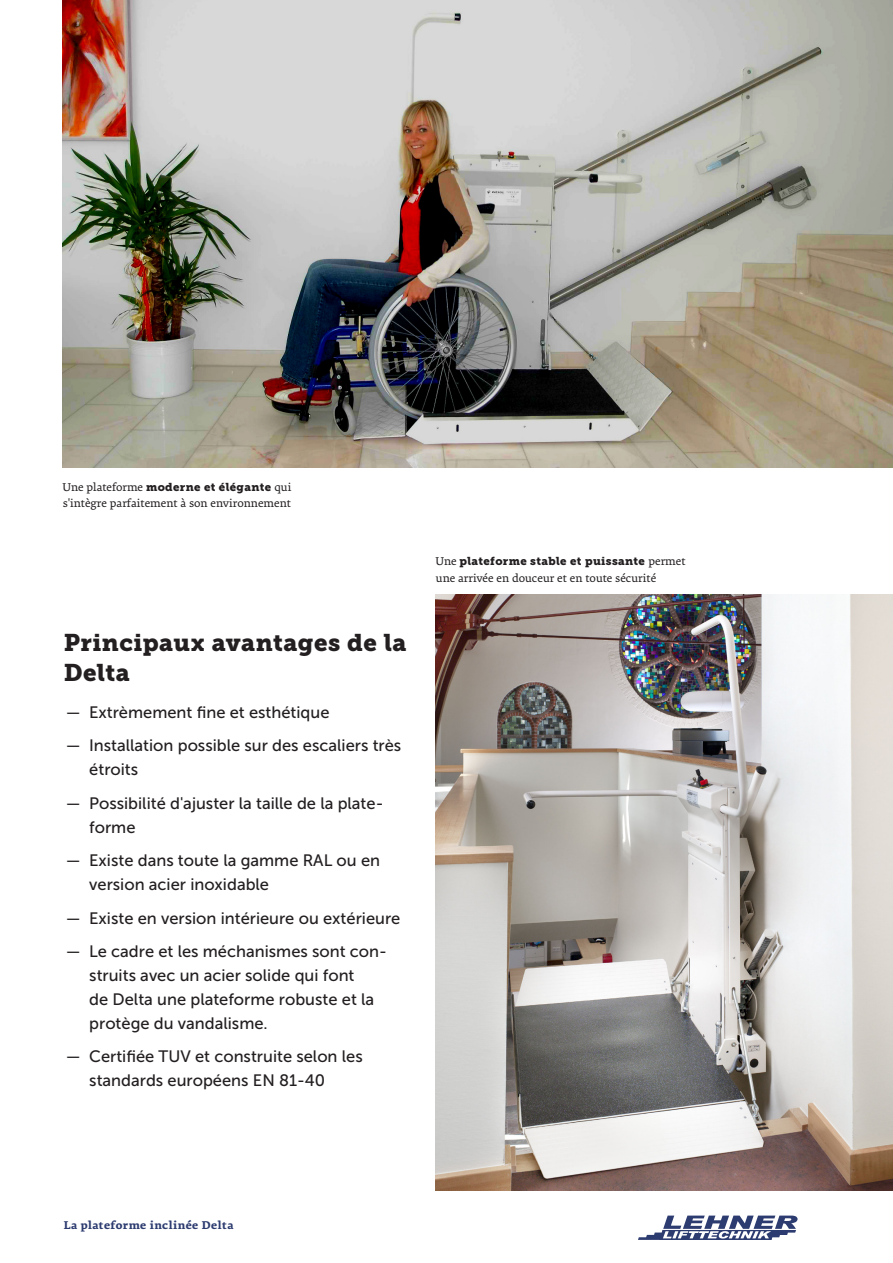
<style>
.page{position:relative;width:893px;height:1263px;background:#fff}
.page>*{position:absolute;margin:0;border:0;box-sizing:border-box;transform-origin:0 0}
.t1{font:24px/30px "Museo Slab 900";letter-spacing:.02em;color:#231f20}
.t2{font:16.5px/24px "Museo Sans 500";color:#231f20}
.Bildtexte{font:12.3px "Premiera";color:#231f20}
.Bildtexte-2{font:700 12px "Premiera";letter-spacing:.04em;color:#2d3c70}
.Bildtexte-3{font:11.4px "Museo Slab 900";letter-spacing:.03em;color:#231f20}
.s1{font-family:"Premiera";font-size:12.3px}
</style>
<div class="page">
<svg style="left:638px;top:1215px;width:160px;height:25px"></svg>
<img style="left:63px;top:0;width:830px;height:468px">
<img style="left:436px;top:595px;width:457px;height:596px">
<p class="Bildtexte-3" style="left:63px;top:480px;width:230px"><span class="s1">Une plateforme</span> moderne et élégante <span class="s1">qui</span></p>
<p class="Bildtexte" style="left:63px;top:496px;width:230px">s'intègre parfaitement à son environnement</p>
<h2 class="t1" style="left:64px;top:628px;width:344px">Principaux avantages de la<br>Delta</h2>
<p class="t2" style="left:66px;top:700px;width:265px">— Extrèmement fine et esthétique</p>
<p class="t2" style="left:89px;top:734px;width:313px;text-indent:-23px">— Installation possible sur des escaliers très étroits</p>
<p class="t2" style="left:89px;top:791px;width:296px;text-indent:-23px">— Possibilité d'ajuster la taille de la plate&shy;forme</p>
<p class="t2" style="left:89px;top:848px;width:292px;text-indent:-23px">— Existe dans toute la gamme RAL ou en version acier inoxidable</p>
<p class="t2" style="left:66px;top:906px;width:336px">— Existe en version intérieure ou extérieure</p>
<p class="t2" style="left:89px;top:939px;width:299px;text-indent:-23px">— Le cadre et les méchanismes sont con&shy;struits avec un acier solide qui font<br>de Delta une plateforme robuste et la protège du vandalisme.</p>
<p class="t2" style="left:89px;top:1045px;width:275px;text-indent:-23px">— Certifiée TUV et construite selon les standards européens EN 81-40</p>
<p class="Bildtexte-3" style="left:436px;top:555px;width:251px"><span class="s1">Une</span> plateforme stable et puissante <span class="s1">permet</span></p>
<p class="Bildtexte" style="left:436px;top:571px;width:222px">une arrivée en douceur et en toute sécurité</p>
<p class="Bildtexte-2" style="left:64px;top:1217px;width:171px">La plateforme inclinée Delta</p>
</div>
